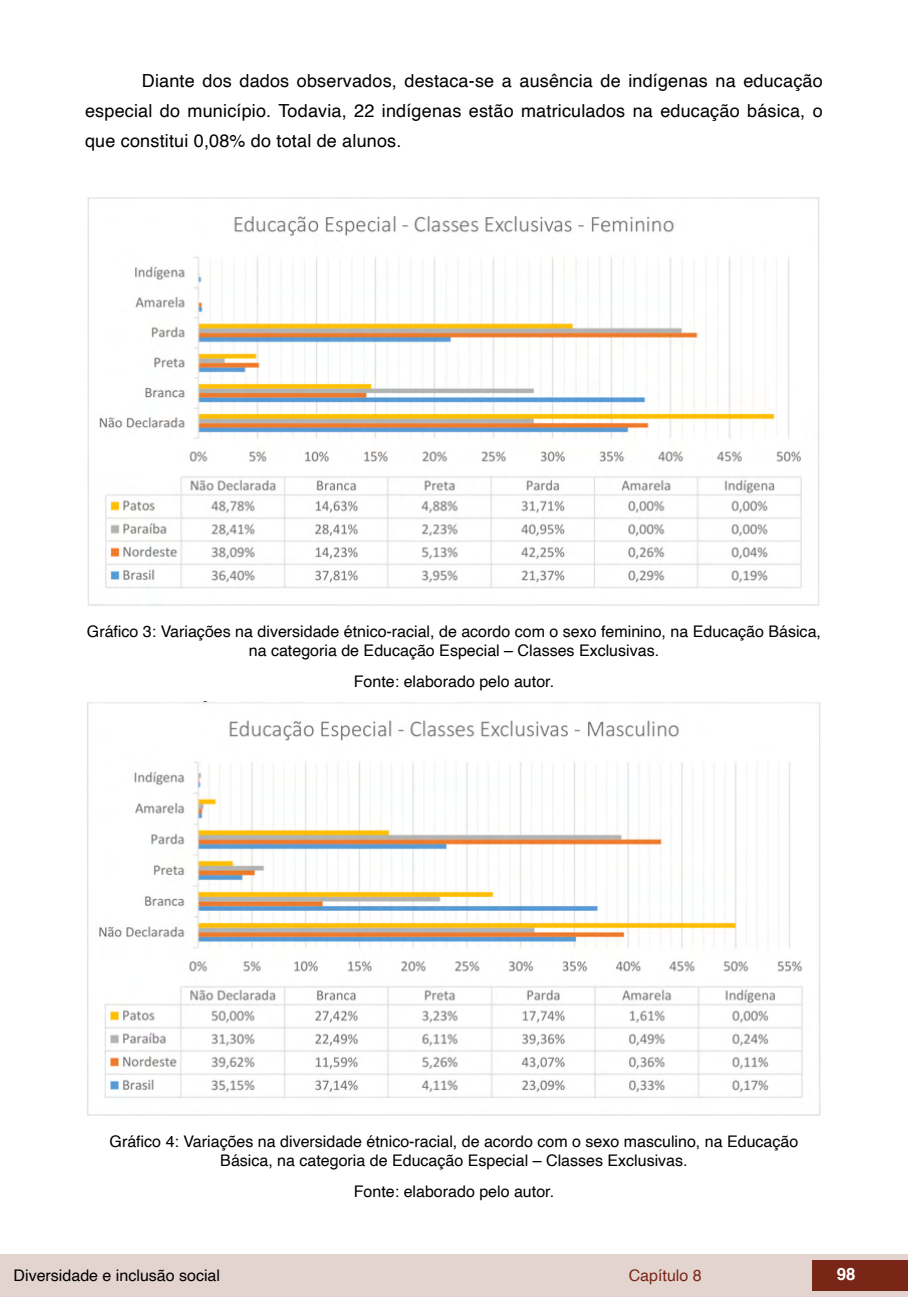
<style>
.page{position:relative;width:908px;height:1304px;background:#fff}
.page>*{position:absolute;margin:0;border:0;box-sizing:border-box;transform-origin:0 0}
.t1{font:18px/30px "Helvetica";letter-spacing:.01em;color:#000;text-align:justify}
.t2{font:700 16.8px "Helvetica";color:#fff}
.t3{font:16px/19.2px "Helvetica";color:#000;text-align:center}
.t4{font:16px "Helvetica";color:#7a2616}
</style>
<div class="page">
<div style="left:0;top:1254px;width:906px;height:43px;background:#e4d4d0"></div>
<div style="left:812px;top:1261px;width:95px;height:30px;background:#7a2616"></div>
<img style="left:87px;top:197px;width:733px;height:409px">
<img style="left:87px;top:701px;width:734px;height:415px">
<p class="t1" style="left:85px;top:66px;width:738px;text-indent:57px">Diante dos dados observados, destaca-se a ausência de indígenas na educação especial do município. Todavia, 22 indígenas estão matriculados na educação básica, o que constitui 0,08% do total de alunos.</p>
<p class="t3" style="left:87px;top:622px;width:735px">Gráfico 3: Variações na diversidade étnico-racial, de acordo com o sexo feminino, na Educação Básica, na categoria de Educação Especial – Classes Exclusivas.</p>
<p class="t3" style="left:353px;top:672px;width:202px">Fonte: elaborado pelo autor.</p>
<p class="t3" style="left:110px;top:1132px;width:690px">Gráfico 4: Variações na diversidade étnico-racial, de acordo com o sexo masculino, na Educação<br>Básica, na categoria de Educação Especial – Classes Exclusivas.</p>
<p class="t3" style="left:353px;top:1182px;width:202px">Fonte: elaborado pelo autor.</p>
<p class="t3" style="left:14px;top:1266px;width:208px">Diversidade e inclusão social</p>
<p class="t4" style="left:628px;top:1263px;width:74px">Capítulo 8</p>
<p class="t2" style="left:836px;top:1261px;width:20px">98</p>
</div>
